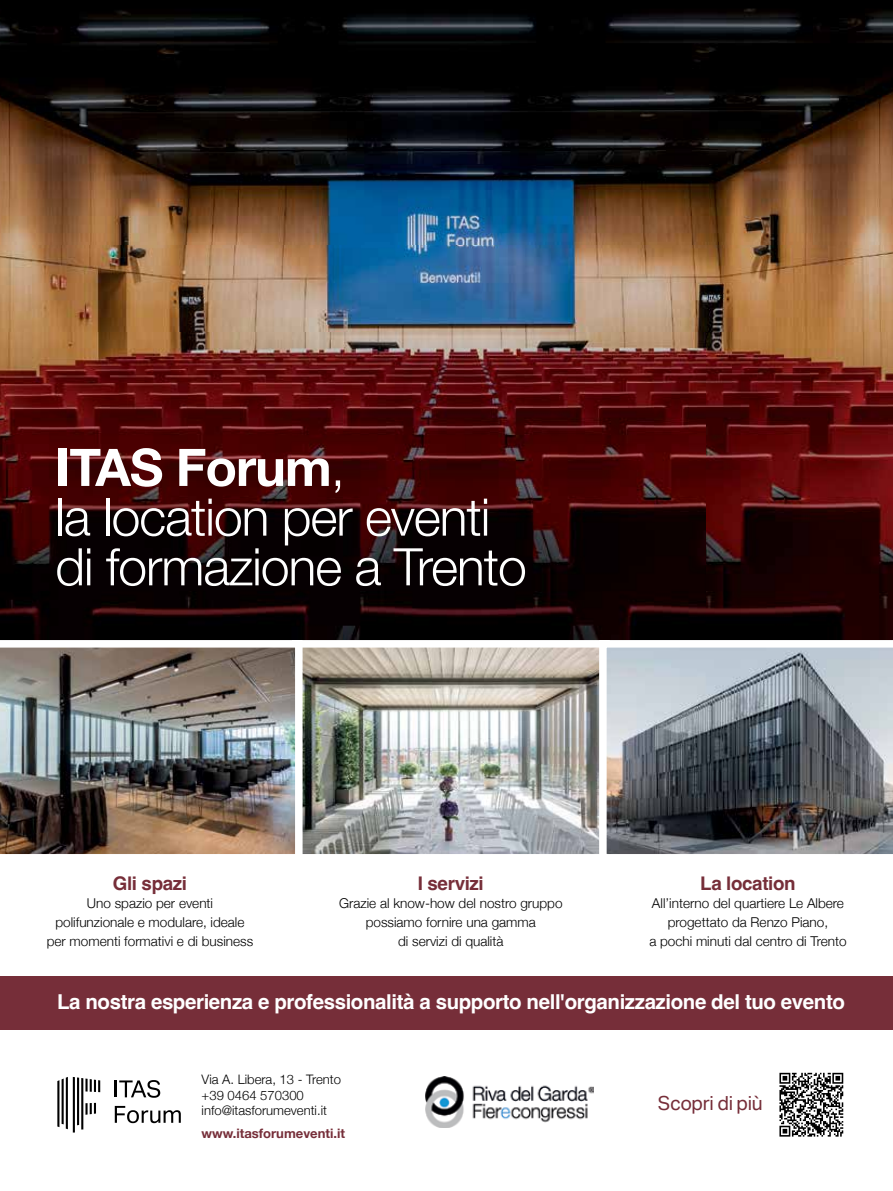
<style>
.page{position:relative;width:893px;height:1191px;background:#fff}
.page>*{position:absolute;margin:0;border:0;box-sizing:border-box;transform-origin:0 0}
.t1{font:300 51.75px/49.7px "Helvetica Neue";letter-spacing:-.02em;color:#fff}
.t2{font:700 20.55px "Helvetica";letter-spacing:-.02em;color:#fff}
.t3{font:19.35px "Aktiv Grotesk";letter-spacing:-.02em;color:#762e39}
.t4{font:700 18.75px "Helvetica";letter-spacing:-.02em;color:#762e39}
.t5{font:300 13.5px/18.8px "Helvetica Neue";color:#000;text-align:center}
.t6{font:300 13.05px/15.6px "Helvetica Neue";color:#000}
.t7{font:700 13.05px "Helvetica Neue";color:#762e39}
.s1{font-weight:700}
</style>
<div class="page">
<img style="left:0;top:244px;width:33px;height:88px">
<img style="left:869px;top:244px;width:24px;height:88px">
<img style="left:33px;top:244px;width:836px;height:88px">
<img style="left:0;top:0;width:893px;height:244px">
<img style="left:0;top:332px;width:893px;height:308px">
<div style="left:0;top:976px;width:893px;height:53px;background:#762e39"></div>
<img style="left:303px;top:649px;width:296px;height:203px">
<div style="left:292px;top:640px;width:318px;height:221px;border:8px solid #fff"></div>
<img style="left:0;top:640px;width:303px;height:221px">
<svg style="left:599px;top:640px;width:294px;height:221px;background:#82868c"></svg>
<svg style="left:115px;top:1080px;width:45px;height:17px"></svg>
<svg style="left:115px;top:1106px;width:66px;height:17px"></svg>
<svg style="left:57px;top:1077px;width:11px;height:52px"></svg>
<hr style="left:77px;top:1077px;width:2px;height:48px;background:#000">
<svg style="left:81px;top:1078px;width:19px;height:51px"></svg>
<hr style="left:73px;top:1077px;width:2px;height:55px;background:#000">
<svg style="left:779px;top:1072px;width:64px;height:64px"></svg>
<img style="left:426px;top:1077px;width:168px;height:50px">
<h1 class="t1" style="left:55px;top:439px;width:473px"><span class="s1">ITAS Forum</span>,<br>la location per eventi di formazione a Trento</h1>
<h3 class="t4" style="left:113px;top:871px;width:76px">Gli spazi</h3>
<p class="t5" style="left:47px;top:893px;width:208px">Uno spazio per eventi polifunzionale e modulare, ideale per momenti formativi e di business</p>
<h3 class="t4" style="left:418px;top:871px;width:67px">I servizi</h3>
<p class="t5" style="left:339px;top:893px;width:225px">Grazie al know-how del nostro gruppo possiamo fornire una gamma<br>di servizi di qualità</p>
<h3 class="t4" style="left:700px;top:871px;width:97px">La location</h3>
<p class="t5" style="left:649px;top:893px;width:199px">All’interno del quartiere Le Albere progettato da Renzo Piano,<br>a pochi minuti dal centro di Trento</p>
<h2 class="t2" style="left:57px;top:989px;width:789px">La nostra esperienza e professionalità a supporto nell'organizzazione del tuo evento</h2>
<p class="t6" style="left:202px;top:1070px;width:141px">Via A. Libera, 13 - Trento +39 0464 570300 info@itasforumeventi.it</p>
<p class="t7" style="left:202px;top:1123px;width:145px">www.itasforumeventi.it</p>
<h3 class="t3" style="left:658px;top:1091px;width:106px">Scopri di più</h3>
</div>
